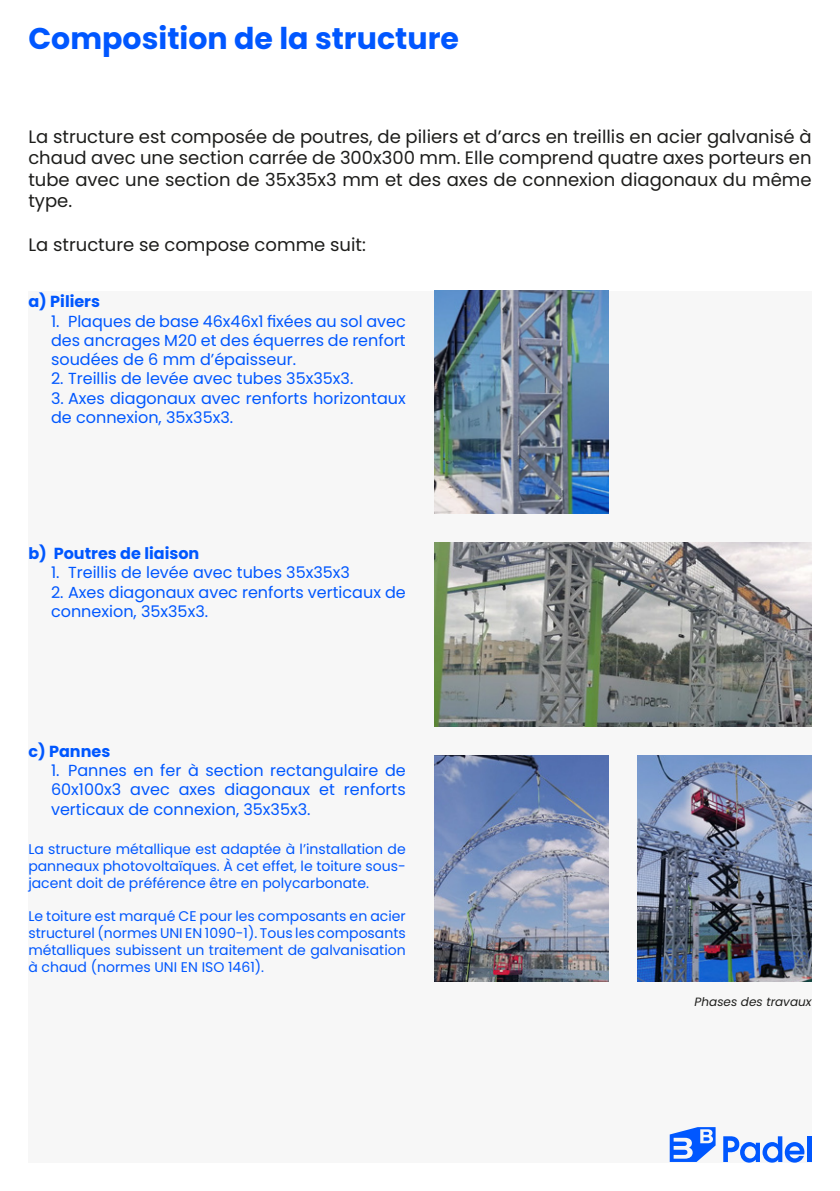
<style>
.page{position:relative;width:840px;height:1191px;background:#fff}
.page>*{position:absolute;margin:0;border:0;box-sizing:border-box;transform-origin:0 0}
.t1{font:700 30px "Poppins";color:#0057ff}
.t2{font:18px/21.6px "Poppins";color:#1d1d1b;text-align:justify}
.t3{font:16px/19.2px "Poppins";color:#0057ff;text-align:justify}
.t4{font:700 16px "Poppins";color:#0057ff}
.t5{font:14px/16.8px "Poppins";color:#0057ff;text-align:justify}
.t6{font:italic 12px "Poppins";color:#1d1d1b}
</style>
<div class="page">
<div style="left:28px;top:291px;width:783px;height:871px;background:#f7f7f7"></div>
<img style="left:434px;top:291px;width:174px;height:223px">
<img style="left:434px;top:542px;width:377px;height:184px">
<img style="left:434px;top:755px;width:174px;height:226px">
<img style="left:637px;top:755px;width:174px;height:226px">
<svg style="left:723px;top:1136px;width:81px;height:26px"></svg>
<div style="left:806px;top:1136px;width:5px;height:26px;background:#0057ff"></div>
<svg style="left:669px;top:1127px;width:46px;height:35px"></svg>
<h1 class="t1" style="left:28px;top:22px;width:432px">Composition de la structure</h1>
<p class="t2" style="left:28px;top:126px;width:784px">La structure est composée de poutres, de piliers et d’arcs en treillis en acier galvanisé à chaud avec une section carrée de 300x300 mm. Elle comprend quatre axes porteurs en tube avec une section de 35x35x3 mm et des axes de connexion diagonaux du même type.</p>
<p class="t2" style="left:28px;top:234px;width:339px">La structure se compose comme suit:</p>
<p class="t4" style="left:28px;top:292px;width:73px">a) Piliers</p>
<p class="t3" style="left:51px;top:311px;width:356px">1. Plaques de base 46x46x1 fixées au sol avec des ancrages M20 et des équerres de renfort soudées de 6 mm d’épaisseur.</p>
<p class="t3" style="left:51px;top:369px;width:304px">2. Treillis de levée avec tubes 35x35x3.</p>
<p class="t3" style="left:51px;top:388px;width:356px">3. Axes diagonaux avec renforts horizontaux de connexion, 35x35x3.</p>
<p class="t4" style="left:28px;top:544px;width:172px">b) Poutres de liaison</p>
<p class="t3" style="left:51px;top:563px;width:300px">1. Treillis de levée avec tubes 35x35x3</p>
<p class="t3" style="left:51px;top:582px;width:356px">2. Axes diagonaux avec renforts verticaux de connexion, 35x35x3.</p>
<p class="t4" style="left:28px;top:742px;width:83px">c) Pannes</p>
<p class="t3" style="left:51px;top:761px;width:356px">1. Pannes en fer à section rectangulaire de 60x100x3 avec axes diagonaux et renforts verticaux de connexion, 35x35x3.</p>
<p class="t5" style="left:28px;top:841px;width:379px">La structure métallique est adaptée à l’installation de panneaux photovoltaïques. À cet effet, le toiture sous&shy;jacent doit de préférence être en polycarbonate.</p>
<p class="t5" style="left:28px;top:908px;width:379px">Le toiture est marqué CE pour les composants en acier structurel (normes UNI EN 1090-1). Tous les composants métalliques subissent un traitement de galvanisation à chaud (normes UNI EN ISO 1461).</p>
<p class="t6" style="left:694px;top:994px;width:118px">Phases des travaux</p>
</div>
